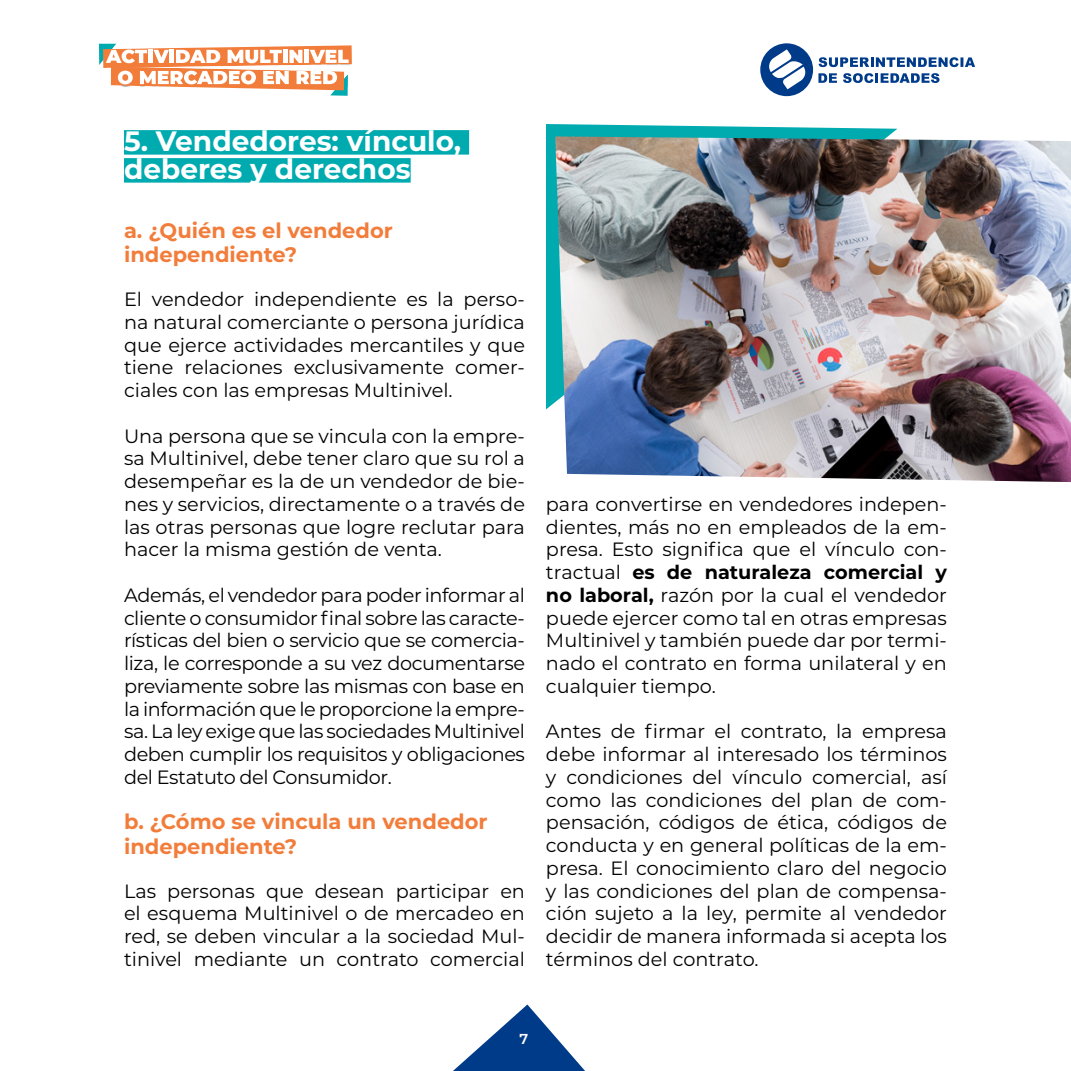
<style>
.page{position:relative;width:1071px;height:1071px;background:#fff}
.page>*{position:absolute;margin:0;border:0;box-sizing:border-box;transform-origin:0 0}
.t1{font:700 28px/28px "Montserrat";color:#fff}
.t2{font:700 21px/24.5px "Montserrat";color:#f27d3b}
.t3{font:19.25px/22.8px "Montserrat";color:#000;text-align:justify}
.t4{font:600 14.35px "Montserrat";color:#fff}
.s1{font-weight:700}
</style>
<div class="page">
<svg style="left:760px;top:43px;width:215px;height:53px"></svg>
<svg style="left:99px;top:44px;width:253px;height:52px"></svg>
<svg style="left:453px;top:1005px;width:132px;height:66px"></svg>
<div style="left:124px;top:130px;width:345px;height:25px;background:#00abb0"></div>
<div style="left:124px;top:158px;width:287px;height:25px;background:#00abb0"></div>
<svg style="left:546px;top:124px;width:351px;height:285px;background:#22b6ba"></svg>
<img style="left:555px;top:136px;width:516px;height:346px">
<h1 class="t1" style="left:124px;top:126px;width:339px">5. Vendedores: vínculo, deberes y derechos</h1>
<p class="t2" style="left:124px;top:217px;width:270px">a. ¿Quién es el vendedor independiente?</p>
<p class="t3" style="left:124px;top:287px;width:402px">El vendedor independiente es la perso&shy;na natural comerciante o persona jurídica que ejerce actividades mercantiles y que tiene relaciones exclusivamente comer&shy;ciales con las empresas Multinivel.</p>
<p class="t3" style="left:124px;top:424px;width:402px">Una persona que se vincula con la empre&shy;sa Multinivel, debe tener claro que su rol a desempeñar es la de un vendedor de bie&shy;nes y servicios, directamente o a través de las otras personas que logre reclutar para hacer la misma gestión de venta.</p>
<p class="t3" style="left:124px;top:583px;width:403px">Además, el vendedor para poder informar al cliente o consumidor final sobre las caracte&shy;rísticas del bien o servicio que se comercia&shy;liza, le corresponde a su vez documentarse previamente sobre las mismas con base en la información que le proporcione la empre&shy;sa. La ley exige que las sociedades Multinivel deben cumplir los requisitos y obligaciones del Estatuto del Consumidor.</p>
<p class="t2" style="left:124px;top:809px;width:365px">b. ¿Cómo se vincula un vendedor independiente?</p>
<p class="t3" style="left:124px;top:879px;width:402px">Las personas que desean participar en el esquema Multinivel o de mercadeo en red, se deben vincular a la sociedad Mul&shy;tinivel mediante un contrato comercial</p>
<p class="t3" style="left:546px;top:492px;width:402px">para convertirse en vendedores indepen&shy;dientes, más no en empleados de la em&shy;presa. Esto significa que el vínculo con&shy;tractual <span class="s1">es de naturaleza comercial y no laboral,</span> razón por la cual el vendedor puede ejercer como tal en otras empresas Multinivel y también puede dar por termi&shy;nado el contrato en forma unilateral y en cualquier tiempo.</p>
<p class="t3" style="left:546px;top:719px;width:403px">Antes de firmar el contrato, la empresa debe informar al interesado los términos y condiciones del vínculo comercial, así como las condiciones del plan de com&shy;pensación, códigos de ética, códigos de conducta y en general políticas de la em&shy;presa. El conocimiento claro del negocio y las condiciones del plan de compensa&shy;ción sujeto a la ley, permite al vendedor decidir de manera informada si acepta los términos del contrato.</p>
<p class="t4" style="left:519px;top:1028px;width:10px">7</p>
</div>
